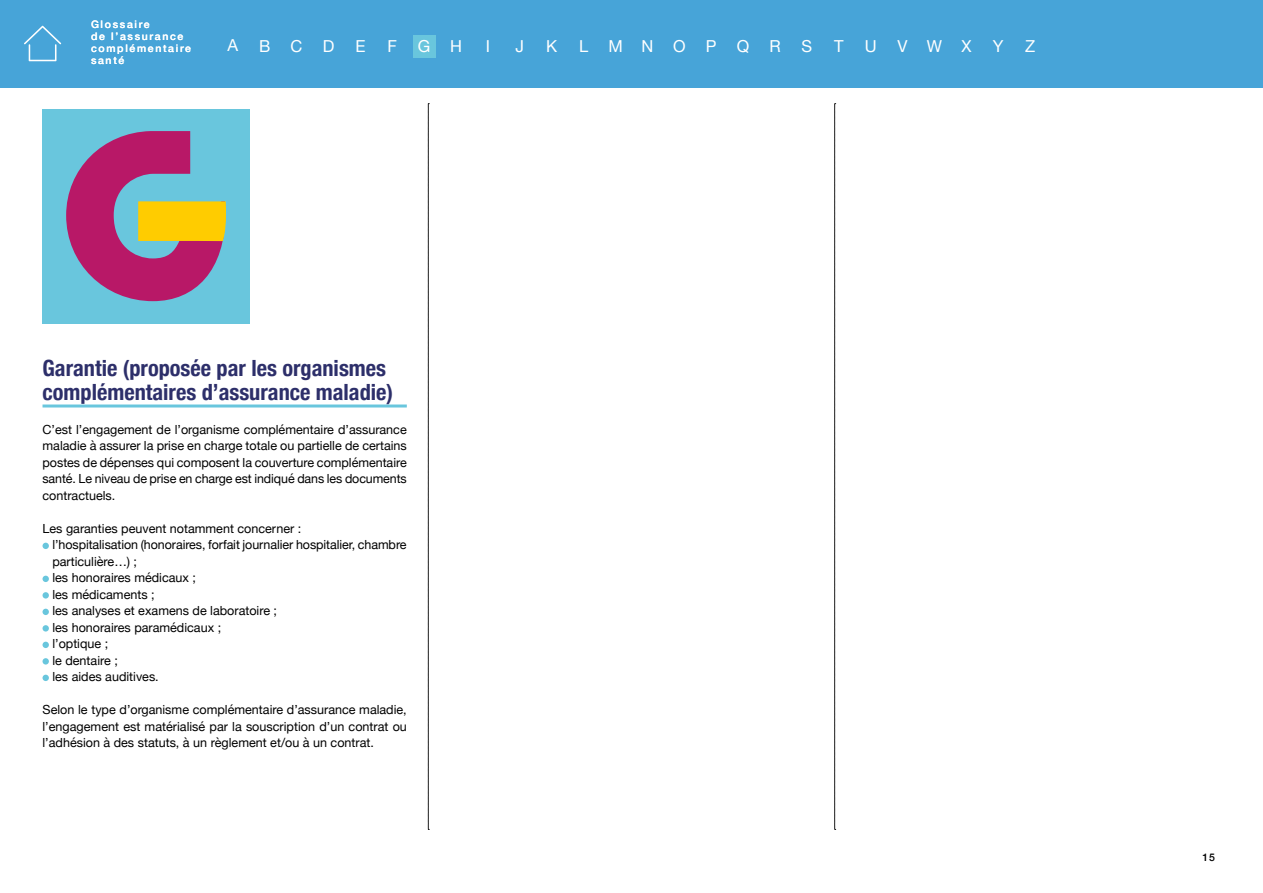
<style>
.page{position:relative;width:1263px;height:893px;background:#fff}
.page>*{position:absolute;margin:0;border:0;box-sizing:border-box;transform-origin:0 0}
.t1{font:700 condensed 22.35px/24px "Helvetica Neue";color:#2d2f6a}
.t2{font:16.5px "Helvetica Neue";letter-spacing:1.215em;color:#fff}
.t3{font:12.6px/16.5px "Helvetica Neue";color:#000;text-align:justify}
.t4{font:500 10.5px/12px "Helvetica Neue";letter-spacing:.16em;color:#fff}
.t5{font:500 10.5px "Helvetica Neue";color:#000}
</style>
<div class="page">
<div style="left:0;top:0;width:1263px;height:87px;background:#47a4d8"></div>
<div style="left:43px;top:109px;width:207px;height:214px;background:#69c6dd"></div>
<svg style="left:43px;top:543px;width:6px;height:6px"></svg>
<svg style="left:43px;top:576px;width:6px;height:6px"></svg>
<div style="left:43px;top:592px;width:6px;height:7px;background:#69c6dd;border-radius:50%"></div>
<svg style="left:43px;top:609px;width:6px;height:6px"></svg>
<div style="left:43px;top:625px;width:6px;height:7px;background:#69c6dd;border-radius:50%"></div>
<svg style="left:43px;top:642px;width:6px;height:6px"></svg>
<div style="left:43px;top:658px;width:6px;height:7px;background:#69c6dd;border-radius:50%"></div>
<svg style="left:43px;top:675px;width:6px;height:6px"></svg>
<svg style="left:24px;top:26px;width:37px;height:35px"></svg>
<div style="left:413px;top:35px;width:23px;height:23px;background:#69c6dd"></div>
<svg style="left:428px;top:103px;width:1px;height:727px"></svg>
<svg style="left:834px;top:103px;width:2px;height:727px"></svg>
<svg style="left:66px;top:131px;width:160px;height:170px"></svg>
<hr style="left:43px;top:404px;width:364px;height:3px;background:#69c6dd">
<p class="t4" style="left:91px;top:18px;width:102px">Glossaire<br>de l’assurance complémentaire santé</p>
<h2 class="t2" style="left:227px;top:33px;width:12px">A</h2>
<h2 class="t2" style="left:259px;top:34px;width:77px">BCD</h2>
<h2 class="t2" style="left:387px;top:34px;width:11px">F</h2>
<h2 class="t2" style="left:418px;top:34px;width:14px">G</h2>
<h2 class="t2" style="left:355px;top:34px;width:12px">E</h2>
<h2 class="t2" style="left:450px;top:34px;width:13px">H</h2>
<h2 class="t2" style="left:486px;top:34px;width:6px">I</h2>
<h2 class="t2" style="left:516px;top:34px;width:10px">J</h2>
<h2 class="t2" style="left:546px;top:34px;width:13px">K</h2>
<h2 class="t2" style="left:579px;top:34px;width:203px">LMNOPQR</h2>
<h2 class="t2" style="left:801px;top:34px;width:12px">S</h2>
<h2 class="t2" style="left:834px;top:34px;width:11px">T</h2>
<h2 class="t2" style="left:865px;top:34px;width:13px">U</h2>
<h2 class="t2" style="left:897px;top:34px;width:75px">VWX</h2>
<h2 class="t2" style="left:993px;top:34px;width:12px">Y</h2>
<h2 class="t2" style="left:1025px;top:34px;width:12px">Z</h2>
<h1 class="t1" style="left:43px;top:355px;width:352px">Garantie (proposée par les organismes complémentaires d’assurance maladie)</h1>
<p class="t3" style="left:43px;top:421px;width:366px">C’est l’engagement de l’organisme complémentaire d’assurance maladie à assurer la prise en charge totale ou partielle de certains postes de dépenses qui composent la couverture complémentaire santé. Le niveau de prise en charge est indiqué dans les documents contractuels.</p>
<p class="t3" style="left:52px;top:520px;width:356px;text-align:left;text-indent:-10px">Les garanties peuvent notamment concerner :<br>l’hospitalisation (honoraires, forfait journalier hospitalier, chambre particulière…) ;<br>les honoraires médicaux ;<br>les médicaments ;<br>les analyses et examens de laboratoire ;<br>les honoraires paramédicaux ;<br>l’optique ;<br>le dentaire ;<br>les aides auditives.</p>
<p class="t3" style="left:43px;top:702px;width:366px">Selon le type d’organisme complémentaire d’assurance maladie, l’engagement est matérialisé par la souscription d’un contrat ou l’adhésion à des statuts, à un règlement et/ou à un contrat.</p>
<p class="t5" style="left:1202px;top:848px;width:14px">15</p>
</div>
